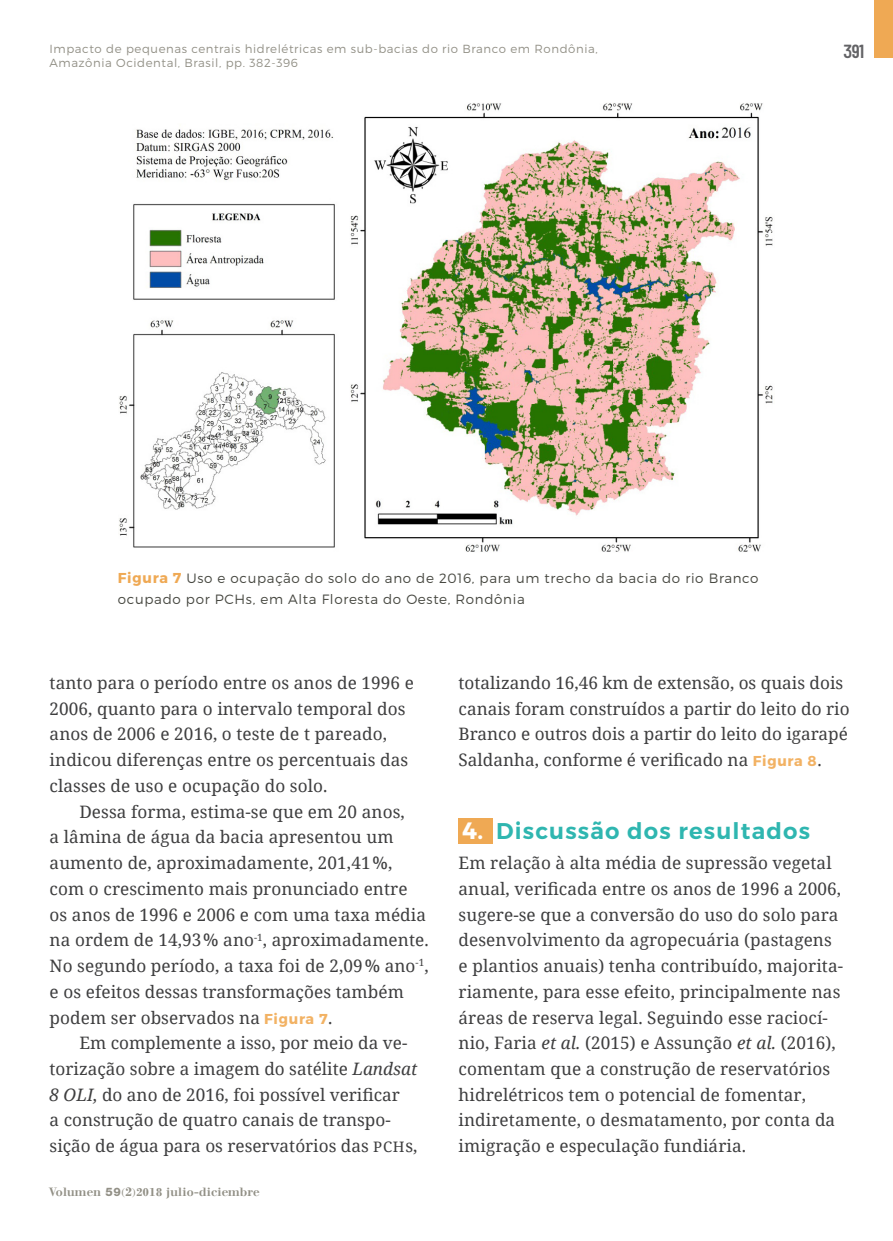
<style>
.page{position:relative;width:893px;height:1241px;background:#fff}
.page>*{position:absolute;margin:0;border:0;box-sizing:border-box;transform-origin:0 0}
.t1{font:600 22.75px "Montserrat";letter-spacing:.05em;color:#2fb6b0}
.t2{font:600 18.9px "Barlow Condensed";color:#636366}
.t3{font:17.15px/25.7px "Noto Serif";letter-spacing:.005em;color:#3e3e3f}
.t4{font:300 13.47px/21px "Montserrat";letter-spacing:.05em;color:#474841}
.t5{font:700 11.9px "Walbaum Display";letter-spacing:.05em;color:#929086}
.t6{font:300 11.72px/14px "Montserrat";letter-spacing:.05em;color:#929086}
.s1{font-weight:700;font-size:14.35px;color:#efa954}
.s2{font-family:"Montserrat";font-weight:700;font-size:14.35px;color:#f2b264}
.s3{font-style:italic}
.s4{font-size:14.35px}
.s5{font-family:"Helvetica Neue";font-weight:800;font-size:11.72px}
.s6{font-weight:400;font-size:9.62px}
.s7{font-family:"Bodoni";font-size:13.12px}
.s8{font-family:"Bodoni";font-size:12.25px}
.s9{font-weight:700;font-size:23.62px;color:#fff}
</style>
<div class="page">
<div style="left:875px;top:0;width:18px;height:58px;background:#efa954"></div>
<img style="left:119px;top:103px;width:654px;height:449px">
<div style="left:459px;top:818px;width:34px;height:25px;background:#efa954"></div>
<p class="t6" style="left:50px;top:41px;width:550px">Impacto de pequenas centrais hidrelétricas em sub-bacias do rio Branco em Rondônia,<br>Amazônia Ocidental, Brasil, pp. 382-396</p>
<p class="t2" style="left:843px;top:39px;width:22px">391</p>
<p class="t4" style="left:118px;top:567px;width:642px"><span class="s1">Figura 7</span> Uso e ocupação do solo do ano de 2016, para um trecho da bacia do rio Branco ocupado por PCHs, em Alta Floresta do Oeste, Rondônia</p>
<p class="t3" style="left:50px;top:669px;width:366px">tanto para o período entre os anos de 1996 e 2006, quanto para o intervalo temporal dos anos de 2006 e 2016, o teste de t pareado, indicou diferenças entre os percentuais das classes de uso e ocupação do solo.</p>
<p class="t3" style="left:50px;top:797px;width:381px;text-indent:30px">Dessa forma, estima-se que em 20 anos,<br>a lâmina de água da bacia apresentou um aumento de, aproximadamente, 201,41%, com o crescimento mais pronunciado entre os anos de 1996 e 2006 e com uma taxa média na ordem de 14,93% ano<sup>-1</sup>, aproximadamente.<br>No segundo período, a taxa foi de 2,09% ano<sup>-1</sup>, e os efeitos dessas transformações também podem ser observados na <span class="s2">Figura 7</span>.</p>
<p class="t3" style="left:50px;top:1029px;width:369px;text-indent:30px">Em complemente a isso, por meio da ve&shy;torização sobre a imagem do satélite <span class="s3">Landsat 8 OLI,</span> do ano de 2016, foi possível verificar<br>a construção de quatro canais de transpo&shy;sição de água para os reservatórios das <span class="s4">PCH</span>s,</p>
<p class="t5" style="left:50px;top:1185px;width:211px">Volumen <span class="s5">59</span><span class="s6">(</span><span class="s7">2</span><span class="s6">)</span><span class="s8">2018</span> julio-diciembre</p>
<p class="t3" style="left:459px;top:669px;width:393px">totalizando 16,46 km de extensão, os quais dois canais foram construídos a partir do leito do rio Branco e outros dois a partir do leito do igarapé Saldanha, conforme é verificado na <span class="s2">Figura 8</span>.</p>
<h1 class="t1" style="left:462px;top:817px;width:349px"><span class="s9">4.</span> Discussão dos resultados</h1>
<p class="t3" style="left:459px;top:849px;width:386px">Em relação à alta média de supressão vegetal anual, verificada entre os anos de 1996 a 2006, sugere-se que a conversão do uso do solo para desenvolvimento da agropecuária (pastagens e plantios anuais) tenha contribuído, majorita&shy;riamente, para esse efeito, principalmente nas áreas de reserva legal. Seguindo esse raciocí&shy;nio, Faria <span class="s3">et al.</span> (2015) e Assunção <span class="s3">et al.</span> (2016), comentam que a construção de reservatórios hidrelétricos tem o potencial de fomentar, indiretamente, o desmatamento, por conta da imigração e especulação fundiária.</p>
</div>
